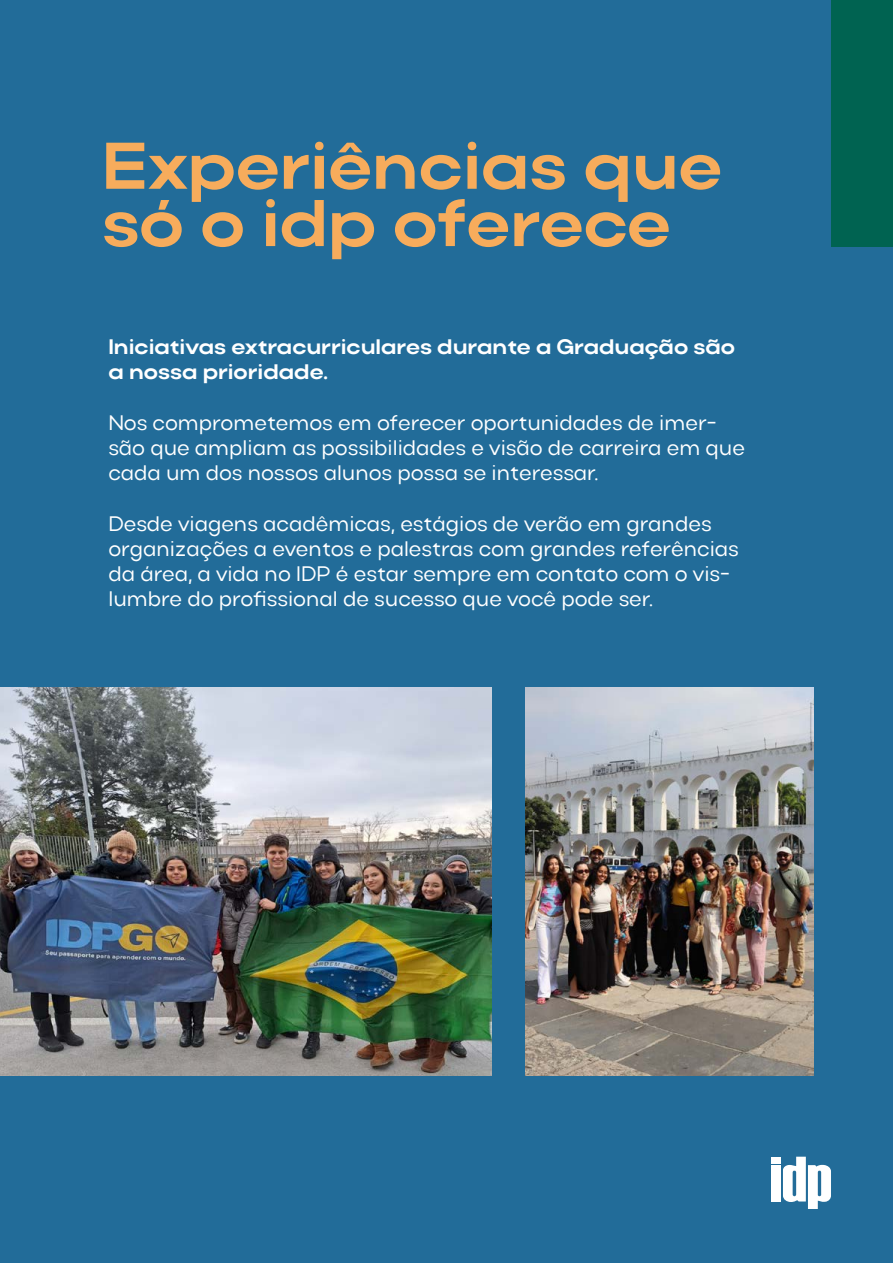
<style>
.page{position:relative;width:893px;height:1263px;background:#226c99}
.page>*{position:absolute;margin:0;border:0;box-sizing:border-box;transform-origin:0 0}
.t1{font:700 65.85px/57.3px "Actay Wide";color:#f7ac5c}
.t2{font:21px/25.2px "Actay";color:#fff}
.t3{font:700 21px/25.2px "Actay Wide";color:#fff}
</style>
<div class="page">
<div style="left:831px;top:0;width:62px;height:246px;background:#006351"></div>
<img style="left:0;top:687px;width:491px;height:389px">
<img style="left:525px;top:687px;width:288px;height:389px">
<div style="left:771px;top:1157px;width:10px;height:6px;background:#fff"></div>
<svg style="left:783px;top:1157px;width:48px;height:52px"></svg>
<div style="left:771px;top:1165px;width:10px;height:36px;background:#fff"></div>
<h1 class="t1" style="left:102px;top:137px;width:622px">Experiências que só o idp oferece</h1>
<p class="t3" style="left:108px;top:334px;width:628px">Iniciativas extracurriculares durante a Graduação são a nossa prioridade.</p>
<p class="t2" style="left:108px;top:410px;width:638px">Nos comprometemos em oferecer oportunidades de imer&shy;são que ampliam as possibilidades e visão de carreira em que cada um dos nossos alunos possa se interessar.</p>
<p class="t2" style="left:108px;top:511px;width:632px">Desde viagens acadêmicas, estágios de verão em grandes organizações a eventos e palestras com grandes referências da área, a vida no IDP é estar sempre em contato com o vis&shy;lumbre do profissional de sucesso que você pode ser.</p>
</div>
